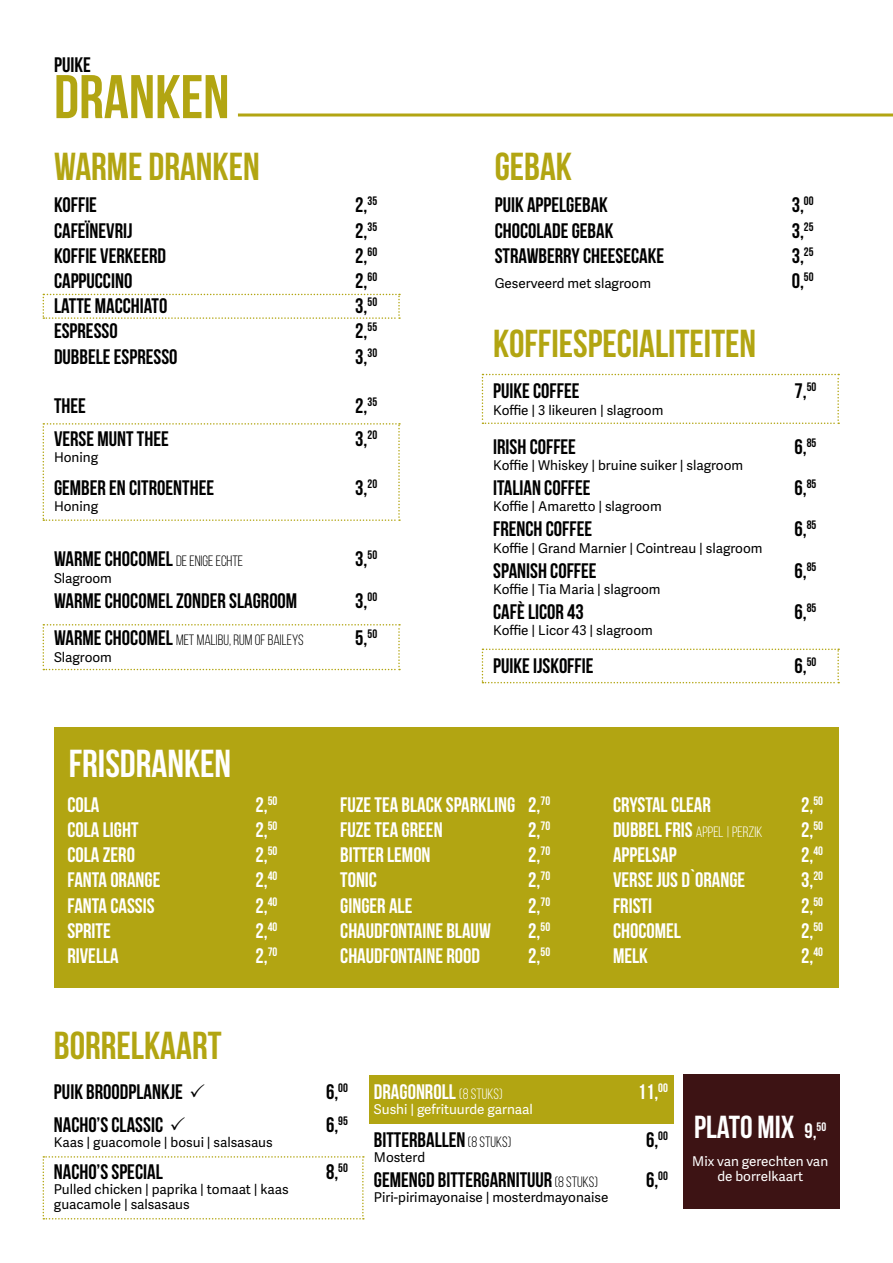
<style>
.page{position:relative;width:893px;height:1263px;background:#fff}
.page>*{position:absolute;margin:0;border:0;box-sizing:border-box;transform-origin:0 0}
.t1{font:700 61.5px "Bebas Neue";color:#b2a512}
.t2{font:700 39px "Bebas Neue";color:#b2a512}
.t3{font:700 39px "Bebas Neue";color:#fff}
.t4{font:700 31.8px "Bebas Neue";color:#fff}
.t5{font:700 21px "Bebas Neue";color:#000}
.t6{font:700 21px/25.2px "Bebas Neue";color:#fff}
.t7{font:15px "Bebas Neue";color:#000}
.t8{font:15px "Bebas Neue";color:#fff}
.t9{font:13.5px/15px "Adelle Sans";color:#000}
.t10{font:13.5px/15px "Adelle Sans";color:#fff;text-align:center}
.s1{font-weight:400;font-size:15px}
.s2{font-weight:700;font-size:21px}
.s3{font-size:21px}
</style>
<div class="page">
<div style="left:54px;top:727px;width:785px;height:260px;background:#b2a512"></div>
<div style="left:369px;top:1075px;width:304px;height:48px;background:#b2a512"></div>
<svg style="left:482px;top:374px;width:357px;height:50px"></svg>
<svg style="left:43px;top:294px;width:357px;height:25px"></svg>
<svg style="left:482px;top:648px;width:357px;height:35px"></svg>
<svg style="left:43px;top:1156px;width:321px;height:63px"></svg>
<svg style="left:43px;top:423px;width:357px;height:98px"></svg>
<svg style="left:43px;top:624px;width:357px;height:46px"></svg>
<hr style="left:238px;top:113px;width:655px;height:3px;background:#b2a512">
<div style="left:683px;top:1075px;width:156px;height:134px;background:#3d1314"></div>
<p class="t5" style="left:54px;top:53px;width:38px">PUIKE</p>
<h1 class="t1" style="left:54px;top:63px;width:177px">DRANKEN</h1>
<h2 class="t2" style="left:54px;top:145px;width:207px">WARME DRANKEN</h2>
<h2 class="t2" style="left:495px;top:145px;width:79px">GEBAK</h2>
<p class="t5" style="left:54px;top:194px;width:45px">KOFFIE</p>
<p class="t5" style="left:355px;top:194px;width:23px">2,<sup>35</sup></p>
<p class="t5" style="left:54px;top:219px;width:80px">CAFEÏNEVRIJ</p>
<p class="t5" style="left:355px;top:219px;width:23px">2,<sup>35</sup></p>
<p class="t5" style="left:54px;top:244px;width:114px">KOFFIE VERKEERD</p>
<p class="t5" style="left:355px;top:244px;width:23px">2,<sup>60</sup></p>
<p class="t5" style="left:54px;top:269px;width:80px">CAPPUCCINO</p>
<p class="t5" style="left:355px;top:269px;width:23px">2,<sup>60</sup></p>
<p class="t5" style="left:54px;top:294px;width:115px">LATTE MACCHIATO</p>
<p class="t5" style="left:355px;top:294px;width:23px">3,<sup>50</sup></p>
<p class="t5" style="left:54px;top:320px;width:65px">ESPRESSO</p>
<p class="t5" style="left:355px;top:320px;width:23px">2,<sup>55</sup></p>
<p class="t5" style="left:54px;top:345px;width:125px">DUBBELE ESPRESSO</p>
<p class="t5" style="left:355px;top:345px;width:23px">3,<sup>30</sup></p>
<p class="t5" style="left:54px;top:394px;width:33px">THEE</p>
<p class="t5" style="left:355px;top:394px;width:23px">2,<sup>35</sup></p>
<p class="t5" style="left:54px;top:427px;width:116px">VERSE MUNT THEE</p>
<p class="t5" style="left:355px;top:427px;width:23px">3,<sup>20</sup></p>
<p class="t9" style="left:54px;top:449px;width:46px">Honing</p>
<p class="t5" style="left:54px;top:476px;width:162px">GEMBER EN CITROENTHEE</p>
<p class="t5" style="left:355px;top:476px;width:23px">3,<sup>20</sup></p>
<p class="t9" style="left:54px;top:498px;width:46px">Honing</p>
<p class="t5" style="left:54px;top:548px;width:191px">WARME CHOCOMEL <span class="s1">DE ENIGE ECHTE</span></p>
<p class="t5" style="left:355px;top:548px;width:23px">3,<sup>50</sup></p>
<p class="t9" style="left:54px;top:570px;width:59px">Slagroom</p>
<p class="t5" style="left:54px;top:589px;width:245px">WARME CHOCOMEL ZONDER SLAGROOM</p>
<p class="t5" style="left:355px;top:589px;width:23px">3,<sup>00</sup></p>
<p class="t7" style="left:54px;top:632px;width:251px"><span class="s2">WARME CHOCOMEL</span> MET MALIBU, RUM OF BAILEYS</p>
<p class="t5" style="left:355px;top:627px;width:23px">5,<sup>50</sup></p>
<p class="t9" style="left:54px;top:649px;width:59px">Slagroom</p>
<p class="t5" style="left:495px;top:194px;width:115px">PUIK APPELGEBAK</p>
<p class="t5" style="left:792px;top:194px;width:23px">3,<sup>00</sup></p>
<p class="t5" style="left:495px;top:219px;width:120px">CHOCOLADE GEBAK</p>
<p class="t5" style="left:792px;top:219px;width:23px">3,<sup>25</sup></p>
<p class="t5" style="left:495px;top:244px;width:171px">STRAWBERRY CHEESECAKE</p>
<p class="t5" style="left:792px;top:244px;width:23px">3,<sup>25</sup></p>
<p class="t9" style="left:495px;top:276px;width:158px">Geserveerd met slagroom</p>
<p class="t5" style="left:792px;top:270px;width:23px">0,<sup>50</sup></p>
<h2 class="t2" style="left:493px;top:323px;width:265px">KOFFIESPECIALITEITEN</h2>
<p class="t5" style="left:493px;top:380px;width:88px">PUIKE COFFEE</p>
<p class="t5" style="left:794px;top:380px;width:23px">7,<sup>50</sup></p>
<p class="t9" style="left:493px;top:402px;width:172px">Koffie | 3 likeuren | slagroom</p>
<p class="t5" style="left:493px;top:435px;width:84px">IRISH COFFEE</p>
<p class="t5" style="left:794px;top:435px;width:23px">6,<sup>85</sup></p>
<p class="t9" style="left:493px;top:457px;width:252px">Koffie | Whiskey | bruine suiker | slagroom</p>
<p class="t5" style="left:493px;top:476px;width:99px">ITALIAN COFFEE</p>
<p class="t5" style="left:794px;top:476px;width:23px">6,<sup>85</sup></p>
<p class="t9" style="left:493px;top:498px;width:170px">Koffie | Amaretto | slagroom</p>
<p class="t5" style="left:493px;top:518px;width:101px">FRENCH COFFEE</p>
<p class="t5" style="left:794px;top:518px;width:23px">6,<sup>85</sup></p>
<p class="t9" style="left:493px;top:540px;width:271px">Koffie | Grand Marnier | Cointreau | slagroom</p>
<p class="t5" style="left:493px;top:559px;width:105px">SPANISH COFFEE</p>
<p class="t5" style="left:794px;top:559px;width:23px">6,<sup>85</sup></p>
<p class="t9" style="left:493px;top:581px;width:169px">Koffie | Tia Maria | slagroom</p>
<p class="t5" style="left:493px;top:600px;width:92px">CAFÈ LICOR 43</p>
<p class="t5" style="left:794px;top:600px;width:23px">6,<sup>85</sup></p>
<p class="t9" style="left:493px;top:623px;width:161px">Koffie | Licor 43 | slagroom</p>
<p class="t5" style="left:493px;top:654px;width:102px">PUIKE IJSKOFFIE</p>
<p class="t5" style="left:794px;top:654px;width:23px">6,<sup>50</sup></p>
<h2 class="t3" style="left:69px;top:742px;width:164px">FRISDRANKEN</h2>
<p class="t6" style="left:67px;top:792px;width:34px">COLA</p>
<p class="t6" style="left:255px;top:792px;width:23px">2,<sup>50</sup></p>
<p class="t6" style="left:67px;top:817px;width:73px">COLA LIGHT</p>
<p class="t6" style="left:255px;top:817px;width:23px">2,<sup>50</sup></p>
<p class="t6" style="left:67px;top:842px;width:69px">COLA ZERO</p>
<p class="t6" style="left:255px;top:842px;width:23px">2,<sup>50</sup></p>
<p class="t6" style="left:67px;top:867px;width:95px">FANTA ORANGE</p>
<p class="t6" style="left:255px;top:867px;width:23px">2,<sup>40</sup></p>
<p class="t6" style="left:67px;top:892px;width:89px">FANTA CASSIS</p>
<p class="t6" style="left:255px;top:892px;width:23px">2,<sup>40</sup></p>
<p class="t6" style="left:67px;top:918px;width:45px">SPRITE</p>
<p class="t6" style="left:255px;top:918px;width:23px">2,<sup>40</sup></p>
<p class="t6" style="left:67px;top:943px;width:53px">RIVELLA</p>
<p class="t6" style="left:255px;top:943px;width:23px">2,<sup>70</sup></p>
<h2 class="t2" style="left:54px;top:1024px;width:169px">BORRELKAART</h2>
<p class="t6" style="left:340px;top:792px;width:211px">FUZE TEA BLACK SPARKLING 2,<sup>70<br></sup>FUZE TEA GREEN</p>
<p class="t6" style="left:528px;top:817px;width:23px">2,<sup>70</sup></p>
<p class="t6" style="left:340px;top:842px;width:92px">BITTER LEMON</p>
<p class="t6" style="left:528px;top:842px;width:23px">2,<sup>70</sup></p>
<p class="t6" style="left:340px;top:867px;width:38px">TONIC</p>
<p class="t6" style="left:528px;top:867px;width:23px">2,<sup>70</sup></p>
<p class="t6" style="left:340px;top:892px;width:74px">GINGER ALE</p>
<p class="t6" style="left:528px;top:892px;width:23px">2,<sup>70</sup></p>
<p class="t6" style="left:340px;top:918px;width:152px">CHAUDFONTAINE BLAUW</p>
<p class="t6" style="left:528px;top:918px;width:23px">2,<sup>50</sup></p>
<p class="t6" style="left:340px;top:943px;width:141px">CHAUDFONTAINE ROOD</p>
<p class="t6" style="left:528px;top:943px;width:23px">2,<sup>50</sup></p>
<p class="t6" style="left:613px;top:792px;width:99px">CRYSTAL CLEAR</p>
<p class="t6" style="left:801px;top:792px;width:23px">2,<sup>50</sup></p>
<p class="t8" style="left:613px;top:824px;width:151px"><span class="s2">DUBBEL FRIS</span> APPEL | PERZIK</p>
<p class="t6" style="left:801px;top:817px;width:23px">2,<sup>50</sup></p>
<p class="t6" style="left:613px;top:842px;width:65px">APPELSAP</p>
<p class="t6" style="left:801px;top:842px;width:23px">2,<sup>40</sup></p>
<p class="t6" style="left:613px;top:867px;width:134px">VERSE JUS D`ORANGE</p>
<p class="t6" style="left:801px;top:867px;width:23px">3,<sup>20</sup></p>
<p class="t6" style="left:613px;top:892px;width:40px">FRISTI</p>
<p class="t6" style="left:801px;top:892px;width:23px">2,<sup>50</sup></p>
<p class="t6" style="left:613px;top:918px;width:70px">CHOCOMEL</p>
<p class="t6" style="left:801px;top:918px;width:23px">2,<sup>50</sup></p>
<p class="t6" style="left:613px;top:943px;width:36px">MELK</p>
<p class="t6" style="left:801px;top:943px;width:23px">2,<sup>40</sup></p>
<p class="t5" style="left:54px;top:1080px;width:130px">PUIK BROODPLANKJE</p>
<p class="t5" style="left:326px;top:1080px;width:23px">6,<sup>00</sup></p>
<p class="t5" style="left:54px;top:1113px;width:111px">NACHO’S CLASSIC</p>
<p class="t5" style="left:326px;top:1113px;width:23px">6,<sup>95</sup></p>
<p class="t9" style="left:54px;top:1134px;width:220px">Kaas | guacomole | bosui | salsasaus</p>
<p class="t5" style="left:54px;top:1160px;width:110px">NACHO’S SPECIAL</p>
<p class="t5" style="left:326px;top:1160px;width:23px">8,<sup>50</sup></p>
<p class="t9" style="left:54px;top:1182px;width:236px">Pulled chicken | paprika | tomaat | kaas guacamole | salsasaus</p>
<p class="t6" style="left:374px;top:1078px;width:130px">DRAGONROLL <span class="s1">(8 STUKS)</span></p>
<p class="t6" style="left:638px;top:1078px;width:32px">11,<sup>00</sup></p>
<p class="t10" style="left:374px;top:1101px;width:161px">Sushi | gefrituurde garnaal</p>
<p class="t5" style="left:374px;top:1128px;width:139px">BITTERBALLEN <span class="s1">(8 STUKS)</span></p>
<p class="t5" style="left:646px;top:1128px;width:23px">6,<sup>00</sup></p>
<p class="t9" style="left:374px;top:1149px;width:53px">Mosterd</p>
<p class="t5" style="left:374px;top:1168px;width:225px">GEMENGD BITTERGARNITUUR <span class="s1">(8 STUKS)</span></p>
<p class="t5" style="left:646px;top:1168px;width:23px">6,<sup>00</sup></p>
<p class="t9" style="left:374px;top:1189px;width:236px">Piri-pirimayonaise | mosterdmayonaise</p>
<h3 class="t4" style="left:694px;top:1110px;width:134px">PLATO MIX <span class="s3">9,</span><sup>50</sup></h3>
<p class="t10" style="left:692px;top:1153px;width:137px">Mix van gerechten van de borrelkaart</p>
</div>
